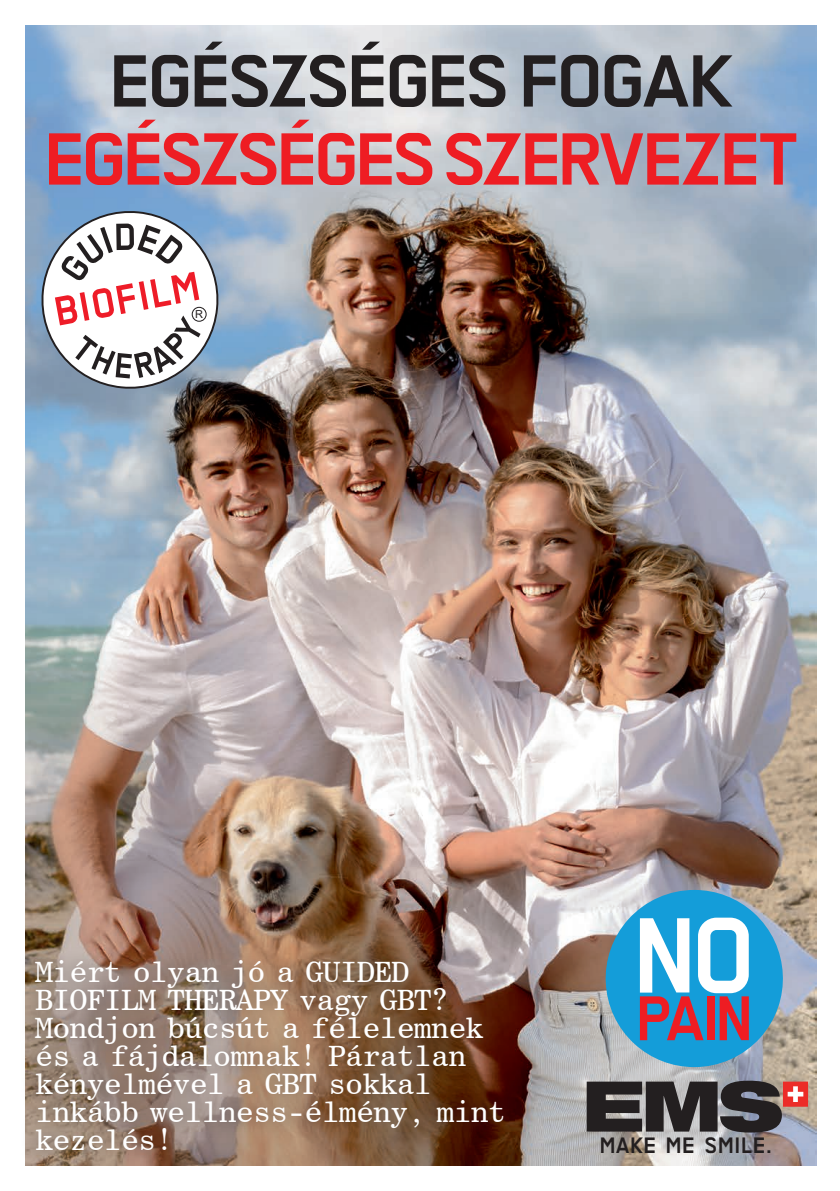
<style>
.page{position:relative;width:840px;height:1191px;background:#fff}
.page>*{position:absolute;margin:0;border:0;box-sizing:border-box;transform-origin:0 0}
.t1{font:700 82.8px "Transbold Neue Euro";letter-spacing:-.03em;color:#ee1d23;scale:1.05 1}
.t2{font:700 82.8px "Transbold Neue Euro";letter-spacing:-.02em;color:#231f20;scale:1.05 1}
._04_ZTitel_TB_35pt_4{font:30px "Century Schoolbook BT Monospace";letter-spacing:-.03em;color:#fff}
.t3{font:25px "TRANS Bold";color:#231f20}
.t4{font:11px "Arial";color:#231f20}
</style>
<div class="page">
<img style="left:25px;top:26px;width:791px;height:1139px">
<svg style="left:586px;top:1080px;width:221px;height:52px;background:#584d4e"></svg>
<svg style="left:41px;top:211px;width:177px;height:178px"></svg>
<div style="left:192px;top:307px;width:14px;height:14px;background:#fff;border-radius:50%"></div>
<div style="left:191px;top:307px;width:15px;height:15px;border:1px solid #231f20;border-radius:50%"></div>
<div style="left:19px;top:944px;width:500px;height:223px;background:#231f20;opacity:.55"></div>
<svg style="left:604px;top:890px;width:178px;height:177px;background:#6da6c7"></svg>
<p class="t2" style="left:109px;top:36px;width:595px">EGÉSZSÉGES FOGAK</p>
<p class="t1" style="left:44px;top:114px;width:719px">EGÉSZSÉGESSZERVEZET</p>
<p class="t4" style="left:195px;top:307px;width:9px">R</p>
<p class="_04_ZTitel_TB_35pt_4" style="left:35px;top:953px;width:375px">Miért olyan jó a GUIDED</p>
<p class="_04_ZTitel_TB_35pt_4" style="left:35px;top:981px;width:415px">BIOFILM THERAPY vagy GBT?</p>
<p class="_04_ZTitel_TB_35pt_4" style="left:35px;top:1009px;width:449px">Mondjon búcsút a félelemnek</p>
<p class="_04_ZTitel_TB_35pt_4" style="left:35px;top:1037px;width:432px">és a fájdalomnak! Páratlan</p>
<p class="_04_ZTitel_TB_35pt_4" style="left:35px;top:1065px;width:398px">kényelmével a GBT sokkal</p>
<p class="_04_ZTitel_TB_35pt_4" style="left:35px;top:1093px;width:472px">inkább wellness-élmény, mint</p>
<p class="_04_ZTitel_TB_35pt_4" style="left:35px;top:1121px;width:140px">kezelés!</p>
<p class="t3" style="left:600px;top:1132px;width:174px">MAKE ME SMILE.</p>
</div>
